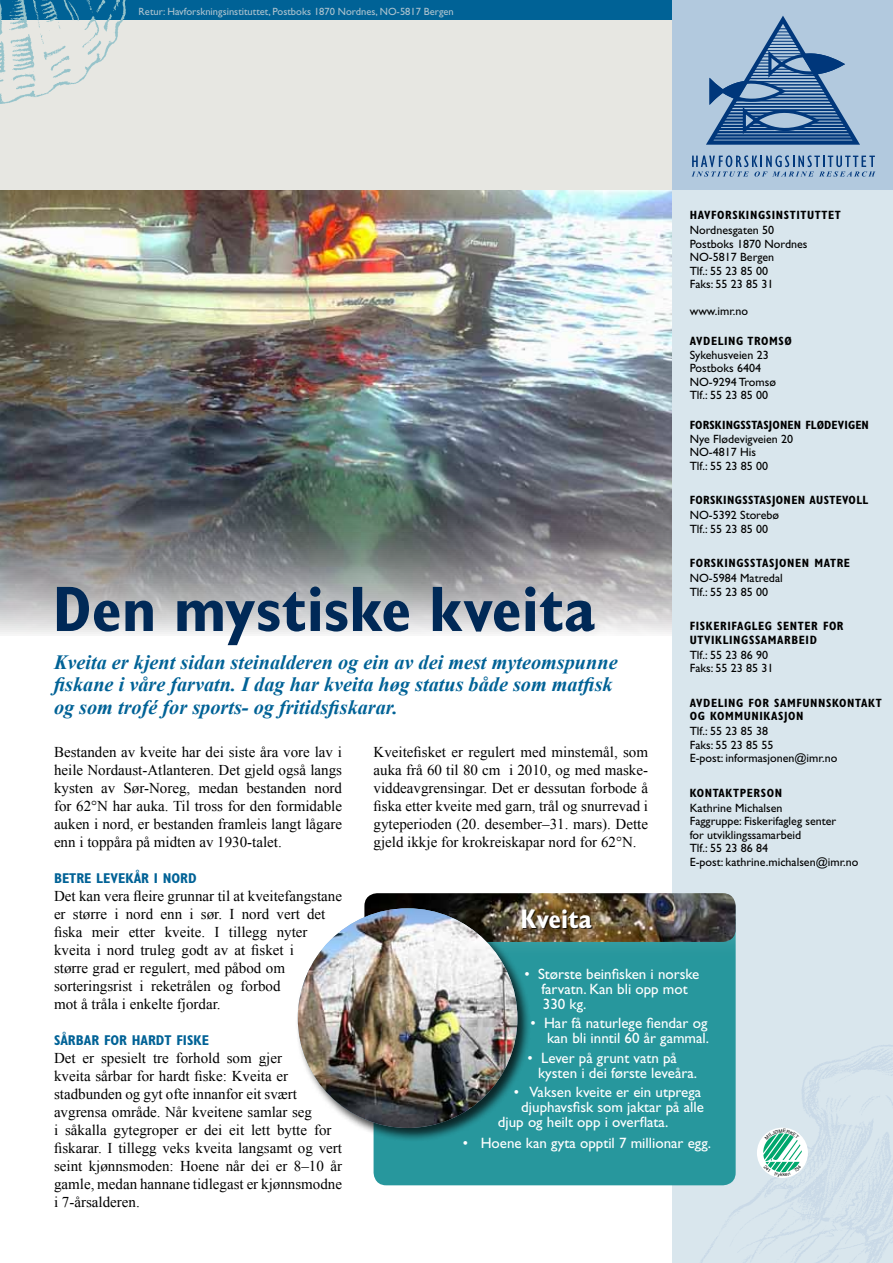
<style>
.page{position:relative;width:893px;height:1263px;background:#fff}
.page>*{position:absolute;margin:0;border:0;box-sizing:border-box;transform-origin:0 0}
.t1{font:700 condensed 64.5px "Gill Sans";color:#002957}
.t2{font:700 condensed 27px "Gill Sans";color:#fff}
.t3{font:italic 700 20.25px/22.5px "Times New Roman";color:#006296}
.t4{font:15px/18px "Times New Roman";color:#000;text-align:justify}
.t5{font:15px/15px "Gill Sans";color:#fff}
.t6{font:700 condensed 14.25px "Gill Sans";color:#006296}
.t7{font:12px/13.5px "Gill Sans";color:#000}
.t8{font:700 condensed 12px/13.5px "Gill Sans";letter-spacing:.05em;color:#000}
.t9{font:700 condensed 12px/13.5px "Gill Sans";letter-spacing:.05em;color:#000}
.t10{font:700 condensed 12px "Gill Sans";letter-spacing:.01em;color:#000}
.t11{font:700 condensed 12px "Gill Sans";letter-spacing:.03em;color:#000}
.t12{font:10.5px "Gill Sans";color:#adc3cf}
</style>
<div class="page">
<img style="left:0;top:190px;width:673px;height:445px">
<div style="left:0;top:0;width:712px;height:190px;background:#e7e7e2"></div>
<div style="left:0;top:0;width:893px;height:20px;background:#006296"></div>
<div style="left:673px;top:190px;width:220px;height:1073px;background:#d9e6ed"></div>
<div style="left:673px;top:0;width:220px;height:190px;background:#b2c9de"></div>
<img style="left:0;top:0;width:126px;height:104px">
<div style="left:374px;top:893px;width:362px;height:292px;background:#27979d;border-radius:13px"></div>
<img style="left:364px;top:893px;width:372px;height:49px">
<div style="left:296px;top:906px;width:236px;height:236px;background:#000;opacity:.75"></div>
<img style="left:298px;top:908px;width:219px;height:220px;border-radius:110px">
<div style="left:523px;top:910px;width:70px;height:19px;background:#000;opacity:.75"></div>
<img style="left:693px;top:1039px;width:200px;height:224px">
<div style="left:757px;top:1128px;width:51px;height:50px;background:#fff;border-radius:50%"></div>
<svg style="left:691px;top:155px;width:184px;height:22px"></svg>
<svg style="left:706px;top:16px;width:154px;height:129px"></svg>
<hr style="left:719px;top:125px;width:25px;height:2px;background:#00377b">
<hr style="left:795px;top:128px;width:53px;height:2px;background:#00377b">
<hr style="left:747px;top:128px;width:27px;height:2px;background:#00377b">
<hr style="left:717px;top:128px;width:27px;height:2px;background:#00377b">
<hr style="left:715px;top:131px;width:135px;height:2px;background:#00377b">
<hr style="left:713px;top:134px;width:139px;height:3px;background:#00377b">
<hr style="left:712px;top:137px;width:141px;height:3px;background:#00377b">
<svg style="left:763px;top:1129px;width:39px;height:48px"></svg>
<p class="t12" style="left:139px;top:5px;width:317px">Retur: Havforskningsinstituttet, Postboks 1870 Nordnes, NO-5817 Bergen</p>
<p class="t8" style="left:690px;top:208px;width:16px">HAVFOR</p>
<p class="t8" style="left:732px;top:208px;width:90px">SKINGSINSTITUTTET</p>
<p class="t7" style="left:690px;top:223px;width:119px">Nordnesgaten 50<br>Postboks 1870 Nordnes<br>NO-5817 Bergen<br>Tlf.: 55 23 85 00<br>Faks: 55 23 85 31</p>
<p class="t7" style="left:690px;top:304px;width:60px">www.imr.no</p>
<p class="t8" style="left:690px;top:334px;width:104px">AVDELING TROMSØ</p>
<p class="t7" style="left:690px;top:348px;width:88px">Sykehusveien 23<br>Postboks 6404<br>NO-9294 Tromsø<br>Tlf.: 55 23 85 00</p>
<p class="t10" style="left:690px;top:418px;width:181px">FORSKINGSSTASJONEN FLØDEVIGEN</p>
<p class="t7" style="left:690px;top:432px;width:105px">Nye Flødevigveien 20<br>NO-4817 His<br>Tlf.: 55 23 85 00</p>
<p class="t11" style="left:690px;top:493px;width:180px">FORSKINGSSTASJONEN AUSTEVOLL</p>
<p class="t7" style="left:690px;top:508px;width:91px">NO-5392 Storebø<br>Tlf.: 55 23 85 00</p>
<p class="t8" style="left:690px;top:556px;width:162px">FORSKINGSSTASJONEN MATRE</p>
<p class="t7" style="left:690px;top:571px;width:95px">NO-5984 Matredal<br>Tlf.: 55 23 85 00</p>
<p class="t9" style="left:690px;top:619px;width:155px">FISKERIFAGLEG SENTER FOR<br>UTVIKLINGSSAMARBEID</p>
<p class="t7" style="left:690px;top:648px;width:85px">Tlf.: 55 23 86 90<br>Faks: 55 23 85 31</p>
<p class="t8" style="left:690px;top:696px;width:193px">AVDELING FOR SAMFUNNSKONTAKT<br>OG KOMMUNIKASJON</p>
<p class="t7" style="left:690px;top:724px;width:149px">Tlf.: 55 23 85 38<br>Faks: 55 23 85 55<br>E-post: informasjonen@imr.no</p>
<p class="t8" style="left:690px;top:786px;width:94px">KONTAKTPERSON</p>
<p class="t7" style="left:690px;top:801px;width:170px">Kathrine Michalsen<br>Faggruppe: Fiskerifagleg senter<br>for utviklingssamarbeid<br>Tlf.: 55 23 86 84<br>E-post: kathrine.michalsen@imr.no</p>
<h1 class="t1" style="left:53px;top:571px;width:544px">DEN MYSTISKE KVEITA</h1>
<h3 class="t3" style="left:54px;top:650px;width:565px">Kveita er kjent sidan steinalderen og ein av dei mest myteomspunne fiskane i våre farvatn. I dag har kveita høg status både som matfisk og som trofé for sports- og fritidsfiskarar.</h3>
<p class="t4" style="left:374px;top:742px;width:276px">Kveitefisket er regulert med minstemål, som auka frå 60 til 80 cm i 2010, og med maske&shy;viddeavgrensingar. Det er dessutan forbode å fiska etter kveite med garn, trål og snurrevad i gyteperioden (20. desember–31. mars). Dette gjeld ikkje for krokreiskapar nord for 62°N.</p>
<p class="t4" style="left:54px;top:742px;width:290px">Bestanden av kveite har dei siste åra vore lav i heile Nordaust-Atlanteren. Det gjeld også langs kysten av Sør-Noreg, medan bestanden nord for 62°N har auka. Til tross for den formidable auken i nord, er bestanden framleis langt lågare enn i toppåra på midten av 1930-talet.</p>
<p class="t6" style="left:54px;top:869px;width:144px">BETRE LEVEKÅR I NORD</p>
<p class="t4" style="left:54px;top:886px;width:290px;text-align:left">Det kan vera fleire grunnar til at kveitefangstane er større i nord enn i sør. I nord vert det fiska meir etter kveite. I tillegg nyter kveita i nord truleg godt av at fisket i<br>større grad er regulert, med påbod om sorteringsrist i reketrålen og forbod<br>mot å tråla i enkelte fjordar.</p>
<p class="t6" style="left:54px;top:1031px;width:156px">SÅRBAR FOR HARDT FISKE</p>
<p class="t4" style="left:54px;top:1048px;width:290px;text-align:left">Det er spesielt tre forhold som gjer<br>kveita sårbar for hardt fiske: Kveita er stadbunden og gyt ofte innanfor eit svært avgrensa område. Når kveitene samlar seg<br>i såkalla gytegroper er dei eit lett bytte for fiskarar. I tillegg veks kveita langsamt og vert seint kjønnsmoden: Hoene når dei er 8–10 år gamle, medan hannane tidlegast er kjønnsmodne i 7-årsalderen.</p>
<h2 class="t2" style="left:521px;top:903px;width:73px">KVEITA</h2>
<p class="t5" style="left:541px;top:966px;width:160px;text-indent:-17px">• Største beinfisken i norske farvatn. Kan bli opp mot<br>330 kg.</p>
<p class="t5" style="left:530px;top:1016px;width:180px;text-align:right">• Har få naturlege fiendar og kan bli inntil 60 år gammal.</p>
<p class="t5" style="left:538px;top:1050px;width:160px;text-indent:-11px">• Lever på grunt vatn på kysten i dei første leveåra.</p>
<p class="t5" style="left:514px;top:1085px;width:189px">• Vaksen kveite er ein utprega</p>
<p class="t5" style="left:521px;top:1100px;width:184px">djuphavsfisk som jaktar på alle</p>
<p class="t5" style="left:498px;top:1115px;width:172px">djup og heilt opp i overflata.</p>
<p class="t5" style="left:463px;top:1136px;width:250px">• Hoene kan gyta opptil 7 millionar egg.</p>
</div>
